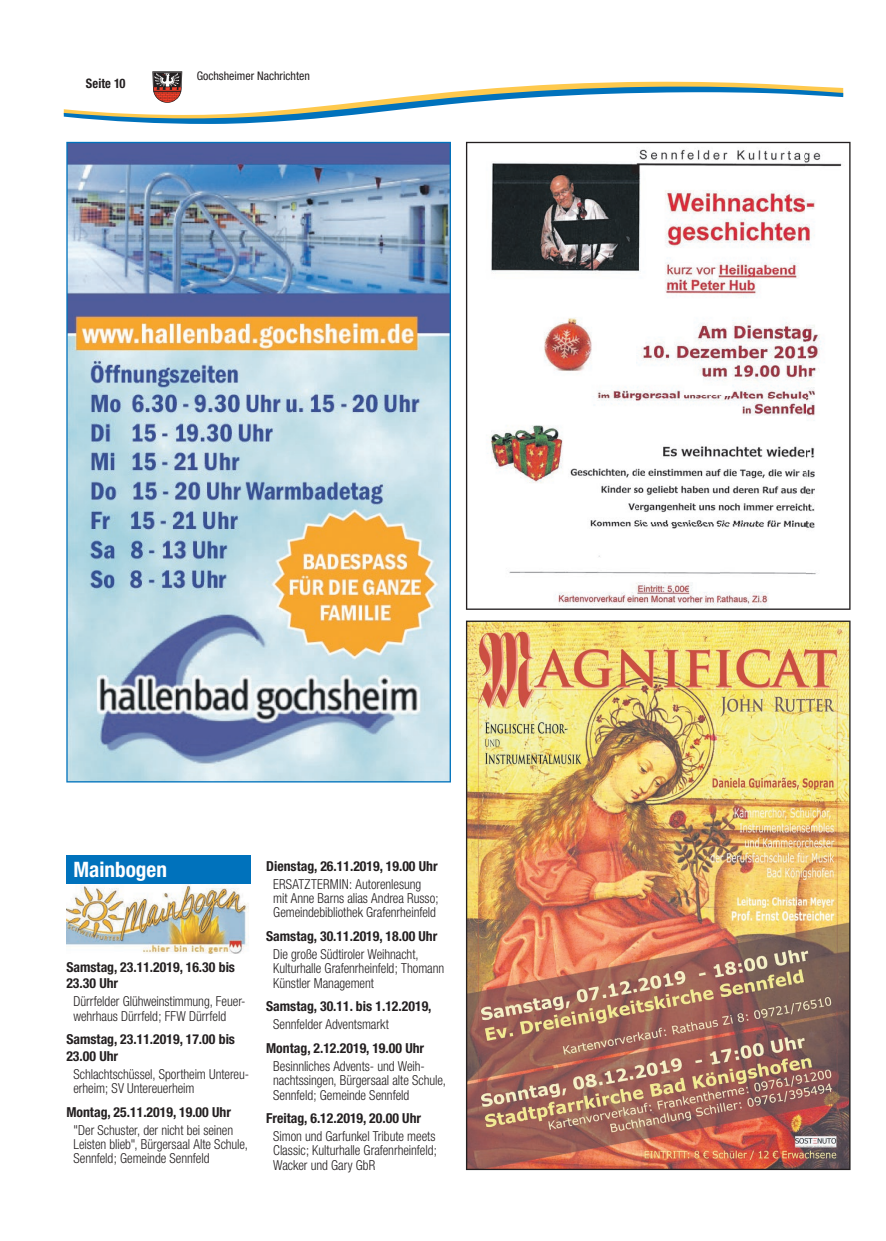
<style>
.page{position:relative;width:886px;height:1241px;background:#fff}
.page>*{position:absolute;margin:0;border:0;box-sizing:border-box;transform-origin:0 0}
.t1{font:700 condensed 21.25px "Helvetica Neue";color:#fff}
.t2{font:300 condensed 13.75px/14.4px "Helvetica Neue";letter-spacing:-.005em;color:#231f20;scale:.95 1}
.t3{font:700 condensed 13.75px/16.5px "Helvetica Neue";color:#231f20}
.t4{font:700 condensed 13.12px "Helvetica Neue";letter-spacing:.005em;color:#231f20;scale:.95 1}
.t5{font:condensed 11.88px "Helvetica Neue";color:#231f20}
</style>
<div class="page">
<svg style="left:64px;top:71px;width:779px;height:53px"></svg>
<svg style="left:466px;top:142px;width:384px;height:467px"></svg>
<img style="left:466px;top:620px;width:384px;height:549px">
<div style="left:66px;top:855px;width:185px;height:28px;background:#0072bc"></div>
<img style="left:66px;top:884px;width:183px;height:69px">
<img style="left:66px;top:142px;width:385px;height:640px">
<p class="t4" style="left:86px;top:75px;width:43px">Seite 10</p>
<p class="t5" style="left:197px;top:69px;width:115px">Gochsheimer Nachrichten</p>
<h1 class="t1" style="left:73px;top:855px;width:95px">Mainbogen</h1>
<p class="t3" style="left:66px;top:958px;width:170px">Samstag, 23.11.2019, 16.30 bis<br>23.30 Uhr</p>
<p class="t2" style="left:73px;top:993px;width:183px">Dürrfelder Glühweinstimmung, Feuer&shy;wehrhaus Dürrfeld; FFW Dürrfeld</p>
<p class="t3" style="left:66px;top:1030px;width:170px">Samstag, 23.11.2019, 17.00 bis<br>23.00 Uhr</p>
<p class="t2" style="left:73px;top:1066px;width:186px">Schlachtschüssel, Sportheim Untereu&shy;erheim; SV Untereuerheim</p>
<p class="t3" style="left:66px;top:1103px;width:166px">Montag, 25.11.2019, 19.00 Uhr</p>
<p class="t2" style="left:73px;top:1122px;width:185px">"Der Schuster, der nicht bei seinen<br>Leisten blieb", Bürgersaal Alte Schule,<br>Sennfeld; Gemeinde Sennfeld</p>
<p class="t3" style="left:266px;top:857px;width:173px">Dienstag, 26.11.2019, 19.00 Uhr</p>
<p class="t2" style="left:273px;top:876px;width:176px">ERSATZTERMIN: Autorenlesung mit Anne Barns alias Andrea Russo;<br>Gemeindebibliothek Grafenrheinfeld</p>
<p class="t3" style="left:266px;top:927px;width:173px">Samstag, 30.11.2019, 18.00 Uhr</p>
<p class="t2" style="left:273px;top:946px;width:181px">Die große Südtiroler Weihnacht,<br>Kulturhalle Grafenrheinfeld; Thomann<br>Künstler Management</p>
<p class="t3" style="left:266px;top:997px;width:167px">Samstag, 30.11. bis 1.12.2019,</p>
<p class="t2" style="left:273px;top:1016px;width:123px">Sennfelder Adventsmarkt</p>
<p class="t3" style="left:266px;top:1039px;width:160px">Montag, 2.12.2019, 19.00 Uhr</p>
<p class="t2" style="left:273px;top:1058px;width:183px">Besinnliches Advents- und Weih&shy;nachtssingen, Bürgersaal alte Schule,<br>Sennfeld; Gemeinde Sennfeld</p>
<p class="t3" style="left:266px;top:1109px;width:157px">Freitag, 6.12.2019, 20.00 Uhr</p>
<p class="t2" style="left:273px;top:1128px;width:174px;text-align:justify">Simon und Garfunkel Tribute meets Classic; Kulturhalle Grafenrheinfeld; Wacker und Gary GbR</p>
</div>
